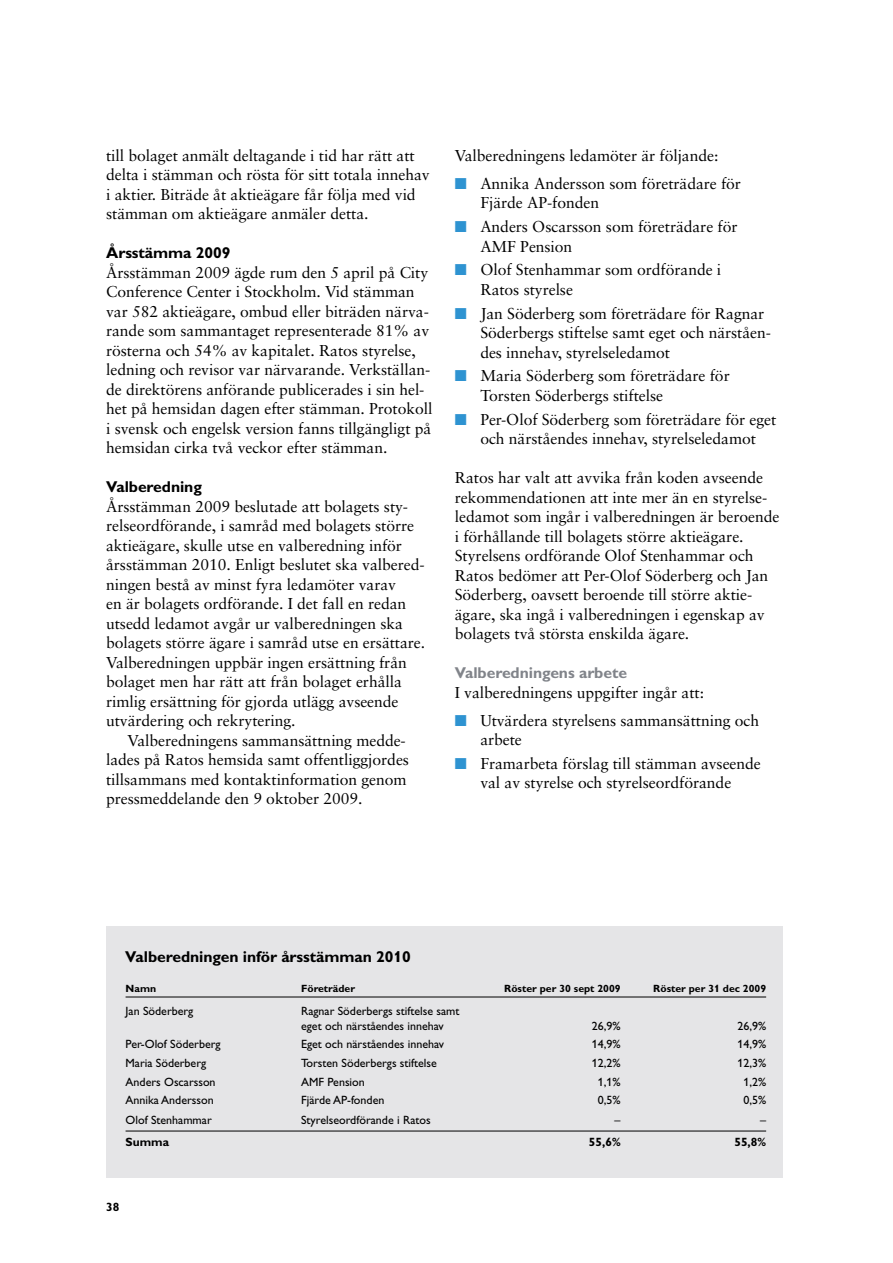
<style>
.page{position:relative;width:893px;height:1263px;background:#fff}
.page>*{position:absolute;margin:0;border:0;box-sizing:border-box;transform-origin:0 0}
.t1{font:15.75px/19.5px "Sabon";letter-spacing:-.005em;color:#000}
.t2{font:700 15.75px "Ratos Gill";letter-spacing:-.005em;color:#000}
.t3{font:700 15.75px "Ratos Gill";letter-spacing:-.005em;color:#81848a}
.t4{font:12px/14.4px "Ratos Gill";color:#000}
.t5{font:700 12px "Ratos Gill";color:#000}
.t6{font:700 10.5px "Ratos Gill";color:#000}
.s1{color:#2e93d1}
</style>
<div class="page">
<div style="left:106px;top:926px;width:676px;height:252px;background:#e5e5e7"></div>
<hr style="left:126px;top:997px;width:640px;height:1px;background:#000">
<hr style="left:126px;top:1131px;width:640px;height:1px;background:#000">
<p class="t1" style="left:106px;top:147px;width:325px">till bolaget anmält deltagande i tid har rätt att delta i stämman och rösta för sitt totala innehav i aktier. Biträde åt aktieägare får följa med vid stämman om aktieägare anmäler detta.</p>
<p class="t2" style="left:106px;top:247px;width:126px">Årsstämma 2009</p>
<p class="t1" style="left:106px;top:264px;width:328px">Årsstämman 2009 ägde rum den 5 april på City Conference Center i Stockholm. Vid stämman var 582 aktieägare, ombud eller biträden närva&shy;rande som sammantaget representerade 81% av rösterna och 54% av kapitalet. Ratos styrelse, ledning och revisor var närvarande. Verkställan&shy;de direktörens anförande publicerades i sin hel&shy;het på hemsidan dagen efter stämman. Protokoll i svensk och engelsk version fanns tillgängligt på hemsidan cirka två veckor efter stämman.</p>
<p class="t2" style="left:106px;top:481px;width:97px">Valberedning</p>
<p class="t1" style="left:106px;top:498px;width:321px">Årsstämman 2009 beslutade att bolagets sty&shy;relseordförande, i samråd med bolagets större aktieägare, skulle utse en valberedning inför årsstämman 2010. Enligt beslutet ska valbered&shy;ningen bestå av minst fyra ledamöter varav<br>en är bolagets ordförande. I det fall en redan utsedd ledamot avgår ur valberedningen ska bolagets större ägare i samråd utse en ersättare.<br>Valberedningen uppbär ingen ersättning från bolaget men har rätt att från bolaget erhålla rimlig ersättning för gjorda utlägg avseende utvärdering och rekrytering.</p>
<p class="t1" style="left:106px;top:732px;width:304px;text-indent:21px">Valberedningens sammansättning medde&shy;lades på Ratos hemsida samt offentliggjordes tillsammans med kontaktinformation genom pressmeddelande den 9 oktober 2009.</p>
<p class="t1" style="left:455px;top:147px;width:265px">Valberedningens ledamöter är följande:</p>
<p class="t1" style="left:480px;top:175px;width:262px;text-indent:-26px"><span class="s1">■</span> Annika Andersson som företrädare för<br>Fjärde AP-fonden</p>
<p class="t1" style="left:480px;top:218px;width:259px;text-indent:-26px"><span class="s1">■</span> Anders Oscarsson som företrädare för<br>AMF Pension</p>
<p class="t1" style="left:480px;top:262px;width:242px;text-indent:-26px"><span class="s1">■</span> Olof Stenhammar som ordförande i<br>Ratos styrelse</p>
<p class="t1" style="left:480px;top:305px;width:292px;text-indent:-26px"><span class="s1">■</span> Jan Söderberg som företrädare för Ragnar<br>Söderbergs stiftelse samt eget och närståen&shy;des innehav, styrelseledamot</p>
<p class="t1" style="left:480px;top:368px;width:251px;text-indent:-26px"><span class="s1">■</span> Maria Söderberg som företrädare för<br>Torsten Söderbergs stiftelse</p>
<p class="t1" style="left:455px;top:411px;width:323px;text-align:center"><span class="s1">■</span> Per-Olof Söderberg som företrädare för eget och närståendes innehav, styrelseledamot</p>
<p class="t1" style="left:455px;top:469px;width:326px">Ratos har valt att avvika från koden avseende rekommendationen att inte mer än en styrelse&shy;ledamot som ingår i valberedningen är beroende i förhållande till bolagets större aktieägare.<br>Styrelsens ordförande Olof Stenhammar och Ratos bedömer att Per-Olof Söderberg och Jan Söderberg, oavsett beroende till större aktie&shy;ägare, ska ingå i valberedningen i egenskap av bolagets två största enskilda ägare.</p>
<p class="t3" style="left:455px;top:667px;width:174px">Valberedningens arbete</p>
<p class="t1" style="left:455px;top:684px;width:251px">I valberedningens uppgifter ingår att:</p>
<p class="t1" style="left:480px;top:712px;width:280px;text-indent:-26px"><span class="s1">■</span> Utvärdera styrelsens sammansättning och arbete</p>
<p class="t1" style="left:455px;top:755px;width:307px;text-align:center"><span class="s1">■</span> Framarbeta förslag till stämman avseende val av styrelse och styrelseordförande</p>
<p class="t2" style="left:125px;top:950px;width:287px">Valberedningen inför årsstämman 2010</p>
<p class="t6" style="left:126px;top:985px;width:32px">Namn</p>
<p class="t6" style="left:301px;top:985px;width:56px">Företräder</p>
<p class="t6" style="left:504px;top:985px;width:118px">Röster per 30 sept 2009</p>
<p class="t6" style="left:653px;top:985px;width:114px">Röster per 31 dec 2009</p>
<p class="t4" style="left:126px;top:1005px;width:69px">Jan Söderberg</p>
<p class="t4" style="left:301px;top:1005px;width:160px">Ragnar Söderbergs stiftelse samt eget och närståendes innehav</p>
<p class="t4" style="left:592px;top:1020px;width:30px">26,9%</p>
<p class="t4" style="left:737px;top:1020px;width:30px">26,9%</p>
<p class="t4" style="left:126px;top:1038px;width:97px">Per-Olof Söderberg</p>
<p class="t4" style="left:301px;top:1038px;width:144px">Eget och närståendes innehav</p>
<p class="t4" style="left:592px;top:1038px;width:30px">14,9%</p>
<p class="t4" style="left:737px;top:1038px;width:30px">14,9%</p>
<p class="t4" style="left:126px;top:1057px;width:82px">Maria Söderberg</p>
<p class="t4" style="left:301px;top:1057px;width:137px">Torsten Söderbergs stiftelse</p>
<p class="t4" style="left:592px;top:1057px;width:30px">12,2%</p>
<p class="t4" style="left:737px;top:1057px;width:30px">12,3%</p>
<p class="t4" style="left:126px;top:1075px;width:92px">Anders Oscarsson</p>
<p class="t4" style="left:301px;top:1075px;width:65px">AMF Pension</p>
<p class="t4" style="left:598px;top:1075px;width:24px">1,1%</p>
<p class="t4" style="left:743px;top:1075px;width:24px">1,2%</p>
<p class="t4" style="left:126px;top:1094px;width:90px">Annika Andersson</p>
<p class="t4" style="left:301px;top:1094px;width:85px">Fjärde AP-fonden</p>
<p class="t4" style="left:598px;top:1094px;width:24px">0,5%</p>
<p class="t4" style="left:743px;top:1094px;width:24px">0,5%</p>
<p class="t4" style="left:126px;top:1114px;width:88px">Olof Stenhammar</p>
<p class="t4" style="left:301px;top:1114px;width:131px">Styrelseordförande i Ratos</p>
<p class="t4" style="left:615px;top:1114px;width:7px">–</p>
<p class="t4" style="left:760px;top:1114px;width:7px">–</p>
<p class="t5" style="left:126px;top:1137px;width:45px">Summa</p>
<p class="t5" style="left:589px;top:1137px;width:33px">55,6%</p>
<p class="t5" style="left:734px;top:1137px;width:33px">55,8%</p>
<p class="t5" style="left:106px;top:1203px;width:15px">38</p>
</div>
